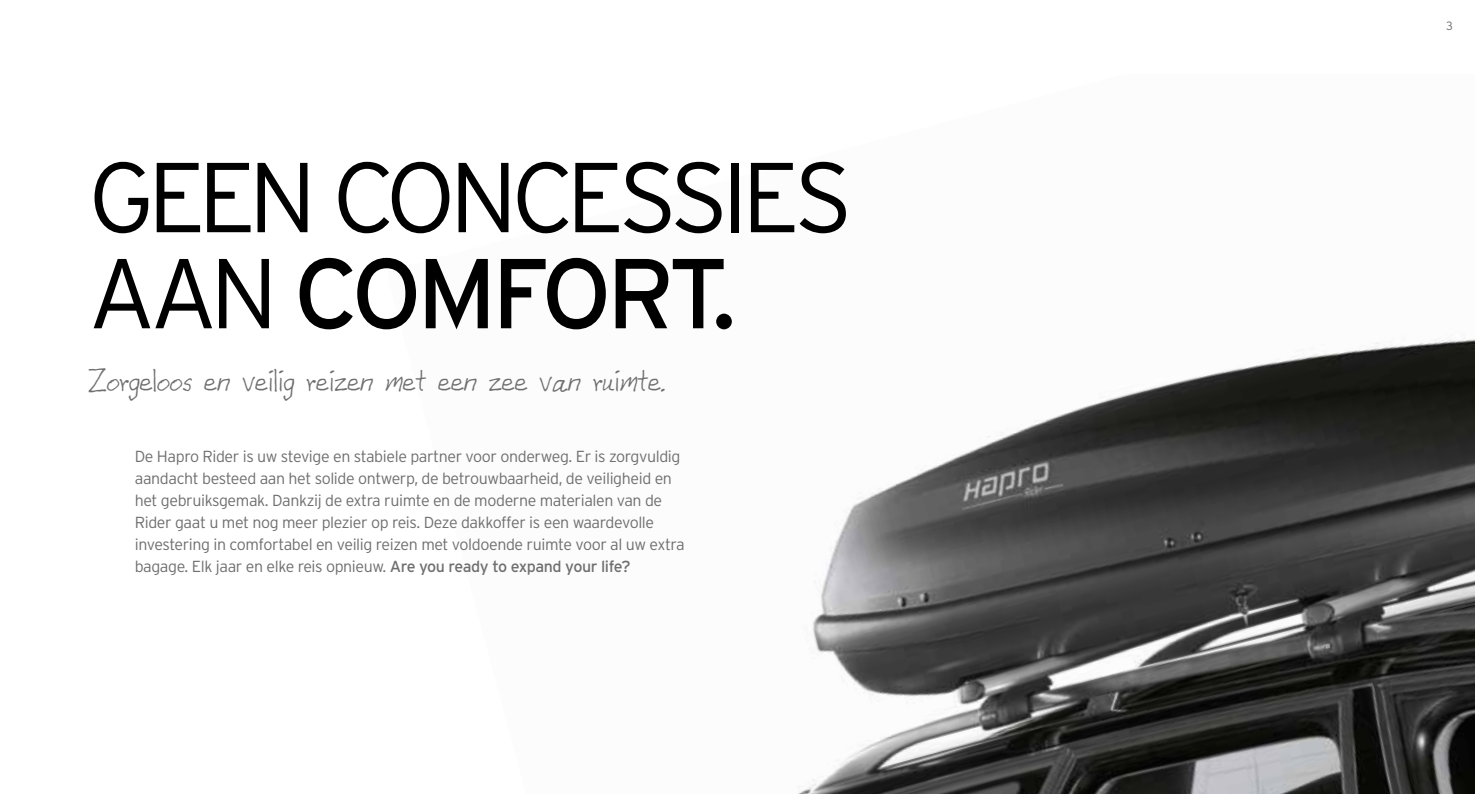
<style>
.page{position:relative;width:1475px;height:794px;background:#fff}
.page>*{position:absolute;margin:0;border:0;box-sizing:border-box;transform-origin:0 0}
.t1{font:300 99px/96px "Interstate";letter-spacing:-.07em;color:#000}
.t2{font:30.6px "GFY Shue";color:#706f6f}
.t3{font:300 16px/22px "Interstate";letter-spacing:-.025em;color:#706f6f}
.t4{font:300 12px "Interstate";color:#706f6f}
.s1{font-weight:400}
</style>
<div class="page">
<img style="left:798px;top:339px;width:676px;height:455px">
<h1 class="t1" style="left:88px;top:148px;width:765px">GEEN CONCESSIES<br>AAN <span class="s1">COMFORT.</span></h1>
<h2 class="t2" style="left:88px;top:361px;width:578px">Zorgeloos en veilig reizen met een zee van ruimte.</h2>
<p class="t3" style="left:135px;top:445px;width:551px">De Hapro Rider is uw stevige en stabiele partner voor onderweg. Er is zorgvuldig aandacht besteed aan het solide ontwerp, de betrouwbaarheid, de veiligheid en het gebruiksgemak. Dankzij de extra ruimte en de moderne materialen van de Rider gaat u met nog meer plezier op reis. Deze dakkoffer is een waardevolle investering in comfortabel en veilig reizen met voldoende ruimte voor al uw extra bagage. Elk jaar en elke reis opnieuw. <span class="s1">Are you ready to expand your life?</span></p>
<p class="t4" style="left:1445px;top:19px;width:8px">3</p>
</div>
